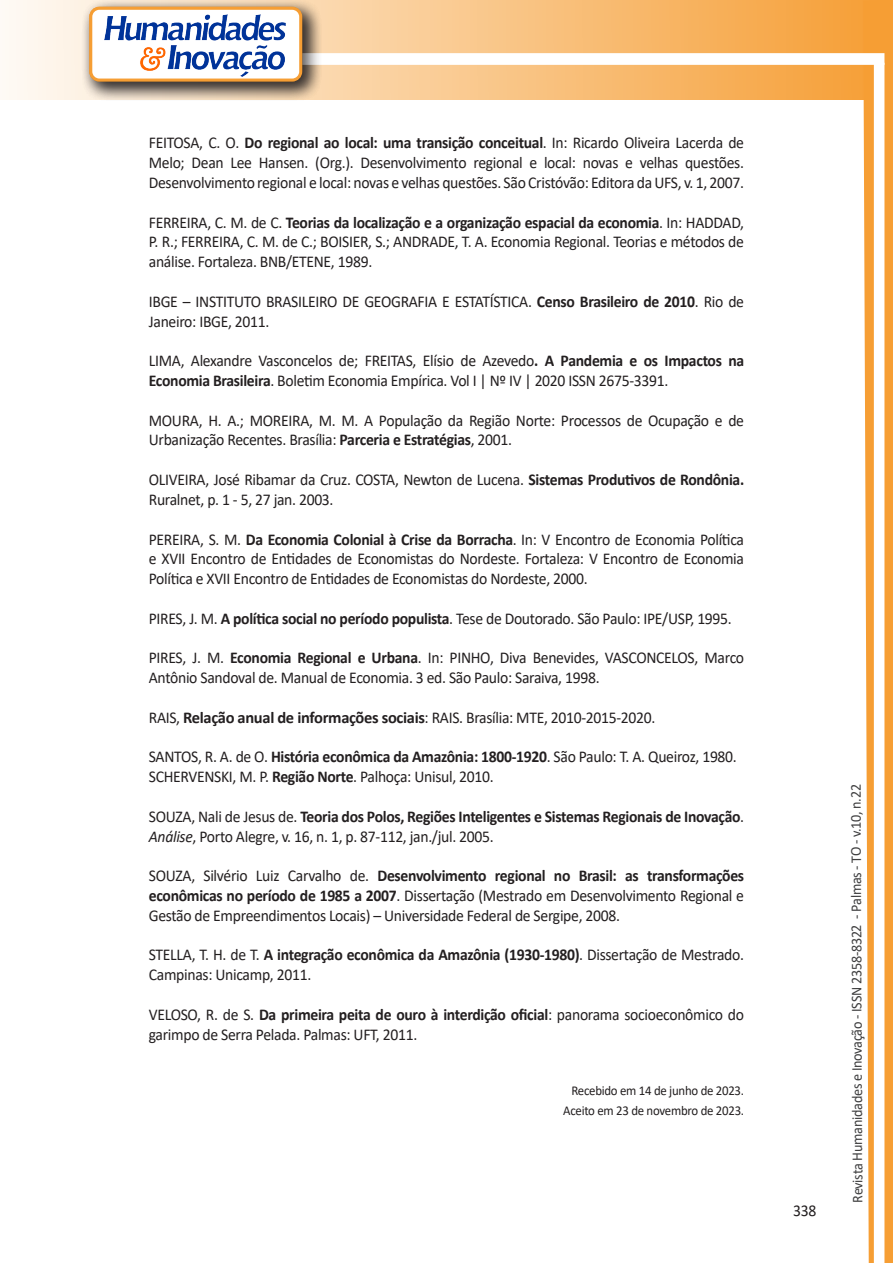
<style>
.page{position:relative;width:893px;height:1263px;background:#fff}
.page>*{position:absolute;margin:0;border:0;box-sizing:border-box;transform-origin:0 0}
.texto{font:16.5px/19.8px "Calibri";letter-spacing:-.02em;color:#231f20;scale:.95 1}
.t1{font:15px "Calibri";letter-spacing:-.025em;color:#3e3e3f;scale:.95 1}
.texto-2{font:13.5px "Calibri";letter-spacing:-.02em;color:#231f20;scale:.95 1}
.s1{font-weight:700}
.s2{font-style:italic}
</style>
<div class="page">
<svg style="left:5px;top:0;width:858px;height:100px"></svg>
<div style="left:302px;top:53px;width:582px;height:12px;background:#fff;border:2px solid #fff"></div>
<svg style="left:863px;top:0;width:30px;height:1263px"></svg>
<div style="left:81px;top:0;width:241px;height:102px;background:#231f20;opacity:.75"></div>
<div style="left:91px;top:8px;width:210px;height:72px;background:#fff;border-radius:9px"></div>
<img style="left:104px;top:14px;width:181px;height:62px">
<div style="left:89px;top:7px;width:213px;height:75px;border:3px solid #f69e34;border-radius:9px"></div>
<p class="texto" style="left:149px;top:133px;width:628px;text-align:justify">FEITOSA, C. O. <span class="s1">Do regional ao local: uma transição conceitual</span>. In: Ricardo Oliveira Lacerda de Melo; Dean Lee Hansen. (Org.). Desenvolvimento regional e local: novas e velhas questões.<br>Desenvolvimento regional e local: novas e velhas questões. São Cristóvão: Editora da UFS, v. 1, 2007.</p>
<p class="texto" style="left:149px;top:212px;width:628px;text-align:justify">FERREIRA, C. M. de C. <span class="s1">Teorias da localização e a organização espacial da economia</span>. In: HADDAD, P. R.; FERREIRA, C. M. de C.; BOISIER, S.; ANDRADE, T. A. Economia Regional. Teorias e métodos de análise. Fortaleza. BNB/ETENE, 1989.</p>
<p class="texto" style="left:149px;top:291px;width:628px">IBGE – INSTITUTO BRASILEIRO DE GEOGRAFIA E ESTATÍSTICA. <span class="s1">Censo Brasileiro de 2010</span>. Rio de<br>Janeiro: IBGE, 2011.</p>
<p class="texto" style="left:149px;top:350px;width:628px">LIMA, Alexandre Vasconcelos de; FREITAS, Elísio de Azevedo<span class="s1">. A Pandemia e os Impactos na<br>Economia Brasileira</span>. Boletim Economia Empírica. Vol I | Nº IV | 2020 ISSN 2675-3391.</p>
<p class="texto" style="left:149px;top:410px;width:628px">MOURA, H. A.; MOREIRA, M. M. A População da Região Norte: Processos de Ocupação e de<br>Urbanização Recentes. Brasília: <span class="s1">Parceria e Estratégias</span>, 2001.</p>
<p class="texto" style="left:149px;top:469px;width:628px">OLIVEIRA, José Ribamar da Cruz. COSTA, Newton de Lucena. <span class="s1">Sistemas Produtivos de Rondônia.<br></span>Ruralnet, p. 1 - 5, 27 jan. 2003.</p>
<p class="texto" style="left:149px;top:529px;width:628px;text-align:justify">PEREIRA, S. M. <span class="s1">Da Economia Colonial à Crise da Borracha</span>. In: V Encontro de Economia Política e XVII Encontro de Entidades de Economistas do Nordeste. Fortaleza: V Encontro de Economia Política e XVII Encontro de Entidades de Economistas do Nordeste, 2000.</p>
<p class="texto" style="left:149px;top:608px;width:615px">PIRES, J. M. <span class="s1">A política social no período populista</span>. Tese de Doutorado. São Paulo: IPE/USP, 1995.</p>
<p class="texto" style="left:149px;top:647px;width:628px">PIRES, J. M. <span class="s1">Economia Regional e Urbana</span>. In: PINHO, Diva Benevides, VASCONCELOS, Marco<br>Antônio Sandoval de. Manual de Economia. 3 ed. São Paulo: Saraiva, 1998.</p>
<p class="texto" style="left:149px;top:707px;width:535px">RAIS, <span class="s1">Relação anual de informações sociais</span>: RAIS. Brasília: MTE, 2010-2015-2020.</p>
<p class="texto" style="left:149px;top:746px;width:620px">SANTOS, R. A. de O. <span class="s1">História econômica da Amazônia: 1800-1920</span>. São Paulo: T. A. Queiroz, 1980.</p>
<p class="texto" style="left:149px;top:766px;width:364px">SCHERVENSKI, M. P. <span class="s1">Região Norte</span>. Palhoça: Unisul, 2010.</p>
<p class="texto" style="left:149px;top:806px;width:628px">SOUZA, Nali de Jesus de. <span class="s1">Teoria dos Polos, Regiões Inteligentes e Sistemas Regionais de Inovação</span>.<br><span class="s2">Análise</span>, Porto Alegre, v. 16, n. 1, p. 87-112, jan./jul. 2005.</p>
<p class="texto" style="left:149px;top:865px;width:628px;text-align:justify">SOUZA, Silvério Luiz Carvalho de. <span class="s1">Desenvolvimento regional no Brasil: as transformações econômicas no período de 1985 a 2007</span>. Dissertação (Mestrado em Desenvolvimento Regional e Gestão de Empreendimentos Locais) – Universidade Federal de Sergipe, 2008.</p>
<p class="texto" style="left:149px;top:944px;width:628px">STELLA, T. H. de T. <span class="s1">A integração econômica da Amazônia (1930-1980)</span>. Dissertação de Mestrado.<br>Campinas: Unicamp, 2011.</p>
<p class="texto" style="left:149px;top:1004px;width:628px">VELOSO, R. de S. <span class="s1">Da primeira peita de ouro à interdição oficial</span>: panorama socioeconômico do garimpo de Serra Pelada. Palmas: UFT, 2011.</p>
<p class="texto-2" style="left:571px;top:1081px;width:183px">Recebido em 14 de junho de 2023.</p>
<p class="texto-2" style="left:563px;top:1101px;width:192px">Aceito em 23 de novembro de 2023.</p>
<p class="texto" style="left:793px;top:1200px;width:26px">338</p>
<p class="t1" style="left:846px;top:1203px;width:442px;rotate:-90deg">Revista Humanidades e Inovação - ISSN 2358-8322 - Palmas - TO - v.10, n.22</p>
</div>
